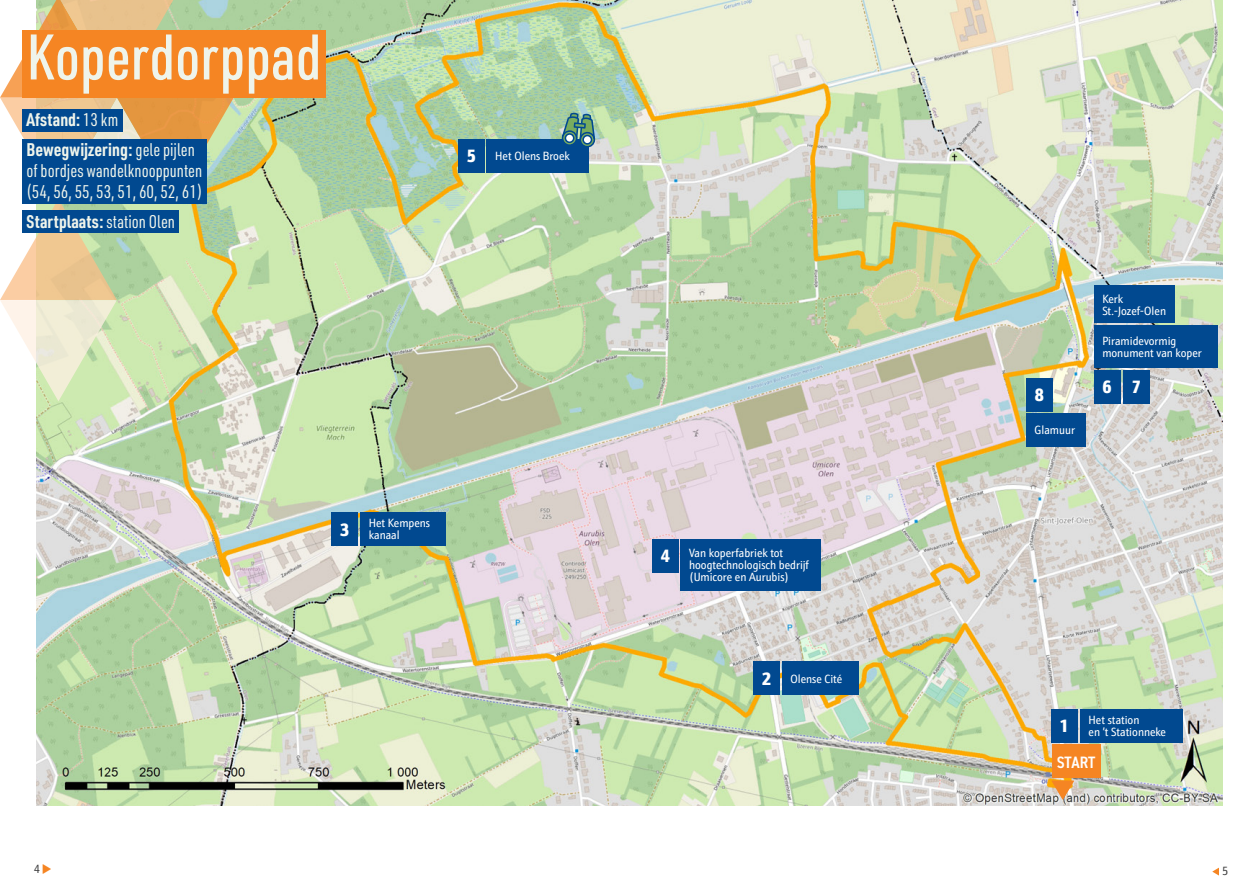
<style>
.page{position:relative;width:1259px;height:893px;background:#fff}
.page>*{position:absolute;margin:0;border:0;box-sizing:border-box;transform-origin:0 0}
.cover_kleine_titel{font:500 63px "URWDIN Cond";color:#eff4eb}
.cover_kleine_titel-2{font:18px/21px "URWDIN Cond";color:#eff4eb}
.cover_kleine_titel-3{font:700 18px "URWDIN Cond";letter-spacing:.005em;color:#eff4eb}
.dblauw_titel_medium{font:900 18px "Schnebel Sans Pro Cond";color:#fff}
.body_tekst{font:600 condensed 16.5px "DIN2014";letter-spacing:-.01em;color:#fff}
.body_tekst-2{font:12px/12px "Schnebel Sans Pro Cond";color:#fff}
.t1{font:12px "Schnebel Sans Pro Cond";color:#3e3e3f}
.s1{font-weight:400}
.s2{font-weight:700}
</style>
<div class="page">
<img style="left:36px;top:0;width:1186px;height:805px">
<svg style="left:0;top:0;width:234px;height:401px"></svg>
<svg style="left:1212px;top:868px;width:7px;height:7px"></svg>
<svg style="left:1051px;top:780px;width:23px;height:20px"></svg>
<div style="left:1080px;top:709px;width:102px;height:33px;background:#014990"></div>
<div style="left:1051px;top:745px;width:49px;height:33px;background:#f58523"></div>
<div style="left:1051px;top:709px;width:27px;height:33px;background:#014990"></div>
<div style="left:782px;top:662px;width:76px;height:33px;background:#014990"></div>
<div style="left:753px;top:662px;width:27px;height:33px;background:#014990"></div>
<div style="left:680px;top:539px;width:141px;height:51px;background:#014990"></div>
<div style="left:652px;top:539px;width:26px;height:33px;background:#014990"></div>
<div style="left:360px;top:512px;width:85px;height:34px;background:#014990"></div>
<div style="left:332px;top:512px;width:26px;height:34px;background:#014990"></div>
<div style="left:1093px;top:325px;width:124px;height:43px;background:#014990"></div>
<div style="left:1093px;top:286px;width:81px;height:37px;background:#014990"></div>
<div style="left:487px;top:139px;width:102px;height:33px;background:#014990"></div>
<div style="left:458px;top:139px;width:27px;height:33px;background:#014990"></div>
<div style="left:22px;top:30px;width:303px;height:67px;background:#f58523"></div>
<div style="left:22px;top:109px;width:101px;height:23px;background:#014990"></div>
<div style="left:22px;top:139px;width:185px;height:64px;background:#014990"></div>
<div style="left:22px;top:210px;width:157px;height:23px;background:#014990"></div>
<div style="left:1093px;top:370px;width:27px;height:33px;background:#014990"></div>
<div style="left:1123px;top:370px;width:26px;height:33px;background:#014990"></div>
<svg style="left:561px;top:112px;width:34px;height:36px"></svg>
<div style="left:1026px;top:413px;width:59px;height:33px;background:#014990"></div>
<div style="left:1026px;top:378px;width:26px;height:33px;background:#014990"></div>
<p class="cover_kleine_titel" style="left:27px;top:15px;width:296px">Koperdorppad</p>
<p class="cover_kleine_titel-3" style="left:27px;top:108px;width:93px">Afstand: <span class="s1">13 km</span></p>
<p class="cover_kleine_titel-2" style="left:27px;top:139px;width:177px"><span class="s2">Bewegwijzering:</span> gele pijlen of bordjes wandelknooppunten (54, 56, 55, 53, 51, 60, 52, 61)</p>
<p class="cover_kleine_titel-3" style="left:27px;top:209px;width:150px">Startplaats: <span class="s1">station Olen</span></p>
<p class="dblauw_titel_medium" style="left:467px;top:144px;width:11px">5</p>
<p class="body_tekst-2" style="left:495px;top:150px;width:76px">Het Olens Broek</p>
<p class="t1" style="left:34px;top:862px;width:8px">4</p>
<p class="body_tekst-2" style="left:369px;top:517px;width:63px">Het Kempens</p>
<p class="dblauw_titel_medium" style="left:340px;top:517px;width:11px">3</p>
<p class="body_tekst-2" style="left:369px;top:529px;width:33px">kanaal</p>
<p class="dblauw_titel_medium" style="left:660px;top:544px;width:11px">4</p>
<p class="body_tekst-2" style="left:689px;top:547px;width:121px">Van koperfabriek tot hoogtechnologisch bedrijf (Umicore en Aurubis)</p>
<p class="dblauw_titel_medium" style="left:762px;top:667px;width:11px">2</p>
<p class="body_tekst-2" style="left:790px;top:672px;width:53px">Olense Cité</p>
<p class="dblauw_titel_medium" style="left:1034px;top:383px;width:11px">8</p>
<p class="body_tekst-2" style="left:1034px;top:424px;width:42px">Glamuur</p>
<p class="body_tekst-2" style="left:1102px;top:293px;width:65px">Kerk<br>St.-Jozef-Olen</p>
<p class="body_tekst-2" style="left:1102px;top:335px;width:101px">Piramidevormig monument van koper</p>
<p class="dblauw_titel_medium" style="left:1102px;top:375px;width:11px">6</p>
<p class="dblauw_titel_medium" style="left:1132px;top:375px;width:11px">7</p>
<p class="body_tekst-2" style="left:1088px;top:714px;width:79px">Het station<br>en ’t Stationneke</p>
<p class="body_tekst" style="left:1056px;top:751px;width:40px">START</p>
<p class="dblauw_titel_medium" style="left:1060px;top:714px;width:11px">1</p>
<p class="t1" style="left:1222px;top:863px;width:8px">5</p>
</div>
